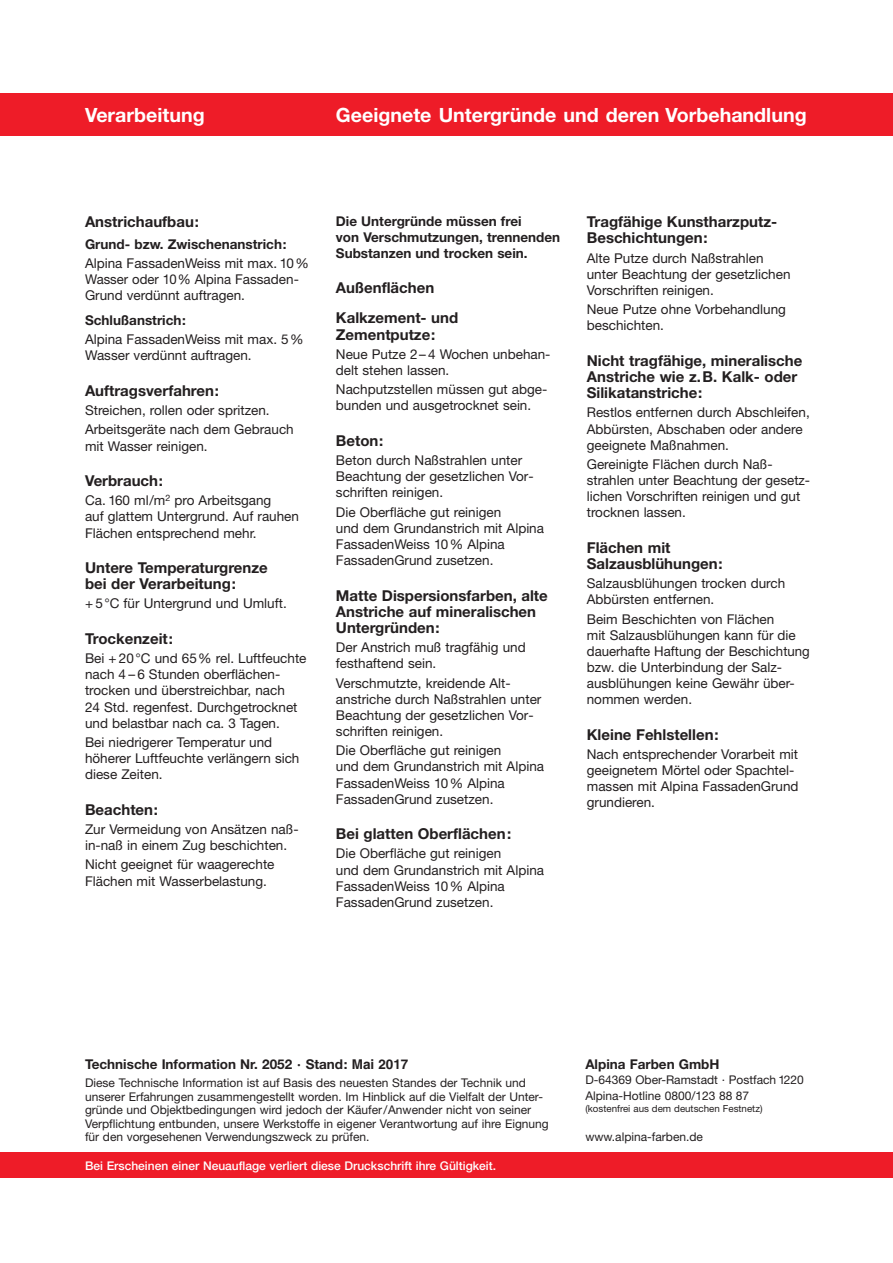
<style>
.page{position:relative;width:893px;height:1263px;background:#fff}
.page>*{position:absolute;margin:0;border:0;box-sizing:border-box;transform-origin:0 0}
.t1{font:700 19.65px "Helvetica Neue";color:#fff}
.t2{font:700 15px/16.2px "Helvetica Neue";color:#231f20}
.t3{font:13.5px/16px "Helvetica Neue";color:#231f20}
.t4{font:700 13.5px/16.2px "Helvetica Neue";color:#231f20}
.t5{font:12px/13.5px "Helvetica Neue";color:#231f20}
.t6{font:500 12px "Helvetica Neue";color:#fff}
.t7{font:12px "Helvetica Neue LT";color:#231f20}
.t8{font:9.75px "Helvetica Neue LT";color:#231f20}
.s1{font-family:"Helvetica LT"}
</style>
<div class="page">
<div style="left:0;top:1152px;width:893px;height:26px;background:#ee1c28"></div>
<div style="left:0;top:94px;width:893px;height:42px;background:#ee1c28"></div>
<h1 class="t1" style="left:85px;top:108px;width:121px">Verarbeitung</h1>
<h1 class="t1" style="left:336px;top:108px;width:472px">Geeignete Untergründe und deren Vorbehandlung</h1>
<p class="t2" style="left:85px;top:215px;width:115px">Anstrichaufbau:</p>
<p class="t4" style="left:85px;top:237px;width:203px">Grund- bzw. Zwischenanstrich:</p>
<p class="t3" style="left:85px;top:256px;width:225px">Alpina FassadenWeiss mit max. 10%<br>Wasser oder 10% Alpina Fassaden -<br>Grund verdünnt auftragen.</p>
<p class="t4" style="left:85px;top:313px;width:103px">Schlußanstrich:</p>
<p class="t3" style="left:85px;top:333px;width:220px">Alpina FassadenWeiss mit max. 5%<br>Wasser verdünnt auftragen.</p>
<p class="t2" style="left:85px;top:384px;width:135px">Auftragsverfahren:</p>
<p class="t3" style="left:85px;top:402px;width:210px;line-height:19.4px">Streichen, rollen oder spritzen.<br>Arbeitsgeräte nach dem Gebrauch</p>
<p class="t3" style="left:85px;top:439px;width:124px">mit Wasser reinigen.</p>
<p class="t2" style="left:85px;top:474px;width:80px">Verbrauch:</p>
<p class="t3" style="left:85px;top:494px;width:215px">Ca. 160 ml/m<sup>2</sup> pro Arbeitsgang<br>auf glattem Untergrund. Auf rauhen<br>Flächen entsprechend mehr.</p>
<p class="t2" style="left:85px;top:561px;width:184px">Untere Temperaturgrenze bei der Verarbeitung:</p>
<p class="t3" style="left:85px;top:597px;width:203px">+ 5°C für Untergrund und Umluft.</p>
<p class="t2" style="left:85px;top:632px;width:89px">Trockenzeit:</p>
<p class="t3" style="left:85px;top:652px;width:223px">Bei + 20°C und 65% rel. Luftfeuchte nach 4 – 6 Stunden oberflächen&shy;trocken und überstreichbar, nach<br>24 Std. regenfest. Durch ge trocknet und belastbar nach ca. 3 Tagen.</p>
<p class="t3" style="left:85px;top:735px;width:216px">Bei niedrigerer Tempe ratur und höherer Luftfeuchte ver längern sich diese Zeiten.</p>
<p class="t2" style="left:85px;top:803px;width:75px">Beachten:</p>
<p class="t3" style="left:85px;top:822px;width:215px">Zur Vermeidung von Ansätzen naß&shy;in-naß in einem Zug beschichten.</p>
<p class="t3" style="left:85px;top:858px;width:191px">Nicht geeignet für waagerechte<br>Flächen mit Wasserbelastung.</p>
<p class="t4" style="left:336px;top:214px;width:226px">Die Untergründe müssen frei<br>von Verschmutzungen, trennenden<br>Substanzen und trocken sein.</p>
<p class="t2" style="left:336px;top:274px;width:124px;line-height:30px">Außenflächen<br>Kalkzement- und</p>
<p class="t2" style="left:336px;top:327px;width:101px">Zementputze:</p>
<p class="t3" style="left:336px;top:347px;width:216px">Neue Putze 2– 4 Wochen unbehan&shy;delt stehen lassen.</p>
<p class="t3" style="left:336px;top:383px;width:213px">Nachputzstellen müssen gut abge&shy;bunden und ausgetrocknet sein.</p>
<p class="t2" style="left:336px;top:434px;width:49px">Beton:</p>
<p class="t3" style="left:336px;top:454px;width:199px">Beton durch Naßstrahlen unter<br>Beachtung der gesetzlichen Vor - schriften reinigen.</p>
<p class="t3" style="left:336px;top:505px;width:210px">Die Oberfläche gut reinigen<br>und dem Grundanstrich mit Alpina<br>FassadenWeiss 10% Alpina<br>FassadenGrund zusetzen.</p>
<p class="t2" style="left:336px;top:588px;width:213px">Matte Dispersionsfarben, alte<br>Anstriche auf mineralischen<br>Untergründen:</p>
<p class="t3" style="left:336px;top:641px;width:191px">Der Anstrich muß tragfähig und fest haftend sein.</p>
<p class="t3" style="left:336px;top:676px;width:207px">Verschmutzte, kreidende Alt-<br>an striche durch Naßstrahlen unter<br>Be ach tung der gesetzlichen Vor - schriften reinigen.</p>
<p class="t3" style="left:336px;top:744px;width:210px">Die Oberfläche gut reinigen<br>und dem Grundanstrich mit Alpina<br>FassadenWeiss 10% Alpina<br>FassadenGrund zusetzen.</p>
<p class="t2" style="left:336px;top:827px;width:177px">Bei glatten Oberflächen:</p>
<p class="t3" style="left:336px;top:847px;width:210px">Die Oberfläche gut reinigen<br>und dem Grundanstrich mit Alpina<br>FassadenWeiss 10% Alpina<br>FassadenGrund zusetzen.</p>
<p class="t2" style="left:587px;top:215px;width:192px">Tragfähige Kunstharzputz-<br>Beschichtungen:</p>
<p class="t3" style="left:587px;top:251px;width:205px">Alte Putze durch Naßstrahlen unter Beachtung der gesetzlichen<br>Vor schriften reinigen.</p>
<p class="t3" style="left:587px;top:303px;width:201px">Neue Putze ohne Vorbehandlung beschichten.</p>
<p class="t2" style="left:587px;top:354px;width:217px">Nicht tragfähige, mineralische<br>Anstriche wie z.B. Kalk- oder<br>Silikatanstriche:</p>
<p class="t3" style="left:587px;top:406px;width:224px">Restlos entfernen durch Abschleifen,<br>Abbürsten, Abschaben oder andere geeignete Maßnahmen.</p>
<p class="t3" style="left:587px;top:457px;width:225px">Gereinigte Flächen durch Naß - strahlen unter Be ach tung der gesetz&shy;lichen Vor schriften reinigen und gut trocknen lassen.</p>
<p class="t2" style="left:587px;top:541px;width:137px">Flächen mit<br>Salzausblühungen:</p>
<p class="t3" style="left:587px;top:577px;width:200px">Salzausblühungen trocken durch<br>Abbürsten entfernen.</p>
<p class="t3" style="left:587px;top:612px;width:224px">Beim Beschichten von Flächen<br>mit Salzausblühungen kann für die dauerhafte Haftung der Beschich tung bzw. die Unterbindung der Salz - ausblühungen keine Gewähr über&shy;nommen werden.</p>
<p class="t2" style="left:587px;top:728px;width:133px">Kleine Fehlstellen:</p>
<p class="t3" style="left:587px;top:747px;width:213px">Nach entsprechender Vorarbeit mit geeignetem Mörtel oder Spachtel - massen mit Alpina FassadenGrund grundieren.</p>
<p class="t4" style="left:85px;top:1057px;width:325px">Technische Information Nr. 2052 · Stand: <span class="s1">Mai 2017</span></p>
<p class="t5" style="left:85px;top:1077px;width:465px">Diese Technische Information ist auf Basis des neuesten Standes der Technik und unserer Erfahrungen zusammengestellt worden. Im Hinblick auf die Vielfalt der Unter - gründe und Objektbedingungen wird jedoch der Käufer/Anwender nicht von seiner Verpflichtung entbunden, unsere Werkstoffe in eigener Verantwortung auf ihre Eignung für den vorgesehenen Verwendungszweck zu prüfen.</p>
<p class="t6" style="left:85px;top:1161px;width:413px">Bei Erscheinen einer Neuauflage verliert diese Druckschrift ihre Gültigkeit.</p>
<p class="t4" style="left:585px;top:1057px;width:136px">Alpina Farben GmbH</p>
<p class="t5" style="left:585px;top:1074px;width:220px">D-64369 Ober-Ramstadt · Postfach 1220</p>
<p class="t7" style="left:585px;top:1091px;width:165px">Alpina-Hotline 0800/123 88 87</p>
<p class="t8" style="left:585px;top:1105px;width:179px">(kostenfrei aus dem deutschen Festnetz)</p>
<p class="t7" style="left:585px;top:1132px;width:119px">www.alpina-farben.de</p>
</div>
